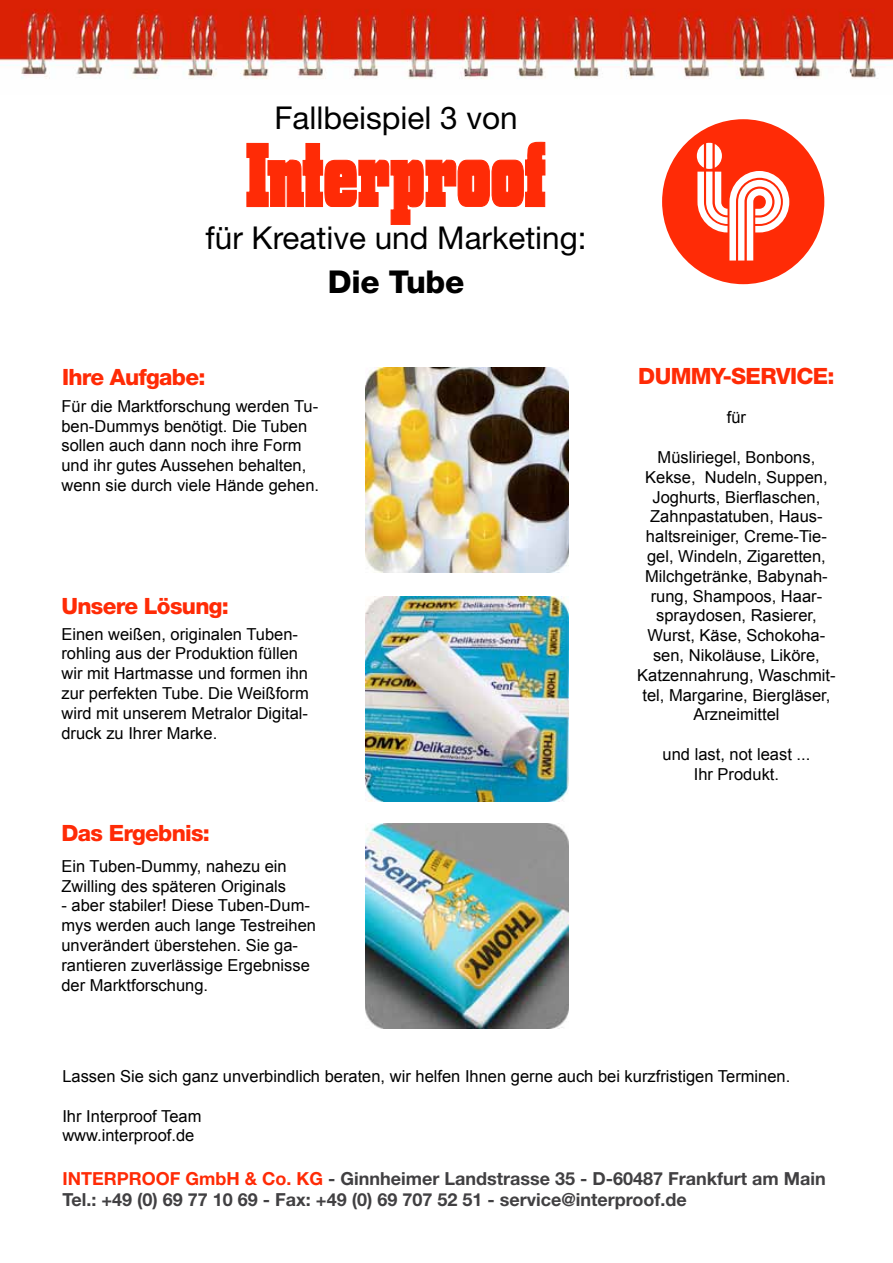
<style>
.page{position:relative;width:893px;height:1263px;background:#fff}
.page>*{position:absolute;margin:0;border:0;box-sizing:border-box;transform-origin:0 0}
.t1{font:31.5px "Helvetica Neue";color:#000}
.t2{font:800 31.5px "Helvetica Neue";letter-spacing:-.01em;color:#000}
.t3{font:800 22.5px "Helvetica Neue";letter-spacing:-.03em;color:#ff2b06}
.t4{font:700 18px/21.6px "Helvetica Neue";color:#414042}
.t5{font:16.5px/19.8px "Arial";color:#000}
.s1{color:#ff2b06}
</style>
<div class="page">
<img style="left:366px;top:597px;width:202px;height:204px">
<img style="left:366px;top:823px;width:202px;height:205px">
<img style="left:366px;top:367px;width:202px;height:205px">
<div style="left:662px;top:119px;width:162px;height:165px;background:#ff2b06;border-radius:50%"></div>
<svg style="left:697px;top:143px;width:92px;height:118px"></svg>
<img style="left:0;top:0;width:893px;height:79px">
<svg style="left:246px;top:141px;width:300px;height:84px"></svg>
<h1 class="t1" style="left:274px;top:99px;width:245px">Fallbeispiel 3 von</h1>
<h1 class="t1" style="left:206px;top:219px;width:383px">für Kreative und Marketing:</h1>
<h1 class="t2" style="left:328px;top:263px;width:138px">Die Tube</h1>
<h2 class="t3" style="left:62px;top:363px;width:145px">Ihre Aufgabe:</h2>
<p class="t5" style="left:61px;top:396px;width:259px">Für die Marktforschung werden Tu&shy;ben-Dummys benötigt. Die Tuben sollen auch dann noch ihre Form und ihr gutes Aussehen behalten, wenn sie durch viele Hände gehen.</p>
<h2 class="t3" style="left:61px;top:592px;width:169px">Unsere Lösung:</h2>
<p class="t5" style="left:61px;top:624px;width:249px">Einen weißen, originalen Tuben&shy;rohling aus der Produktion füllen wir mit Hartmasse und formen ihn zur perfekten Tube. Die Weißform wird mit unserem Metralor Digital&shy;druck zu Ihrer Marke.</p>
<h2 class="t3" style="left:61px;top:820px;width:150px">Das Ergebnis:</h2>
<p class="t5" style="left:61px;top:856px;width:227px">Ein Tuben-Dummy, nahezu ein<br>Zwilling des späteren Originals</p>
<p class="t5" style="left:61px;top:896px;width:256px">- aber stabiler! Diese Tuben-Dum&shy;mys werden auch lange Testreihen unverändert überstehen. Sie ga&shy;rantieren zuverlässige Ergebnisse der Marktforschung.</p>
<h2 class="t3" style="left:638px;top:362px;width:198px">DUMMY-SERVICE:</h2>
<p class="t5" style="left:727px;top:408px;width:21px">für</p>
<p class="t5" style="left:637px;top:447px;width:200px;text-align:center">Müsliriegel, Bonbons,<br>Kekse, Nudeln, Suppen,<br>Joghurts, Bierflaschen,<br>Zahnpastatuben, Haus&shy;haltsreiniger, Creme-Tie&shy;gel, Windeln, Zigaretten,<br>Milchgetränke, Babynah&shy;rung, Shampoos, Haar&shy;spraydosen, Rasierer,<br>Wurst, Käse, Schokoha&shy;sen, Nikoläuse, Liköre,<br>Katzennahrung, Waschmit&shy;tel, Margarine, Biergläser,<br>Arzneimittel</p>
<p class="t5" style="left:663px;top:744px;width:149px;text-align:center">und last, not least ...<br>Ihr Produkt.</p>
<p class="t5" style="left:62px;top:1066px;width:729px">Lassen Sie sich ganz unverbindlich beraten, wir helfen Ihnen gerne auch bei kurzfristigen Terminen.</p>
<p class="t5" style="left:62px;top:1106px;width:141px">Ihr Interproof Team www.interproof.de</p>
<p class="t4" style="left:62px;top:1167px;width:765px"><span class="s1">INTERPROOF GmbH &amp; Co. KG</span> - Ginnheimer Landstrasse 35 - D-60487 Frankfurt am Main<br>Tel.: +49 (0) 69 77 10 69 - Fax: +49 (0) 69 707 52 51 - service@interproof.de</p>
</div>
